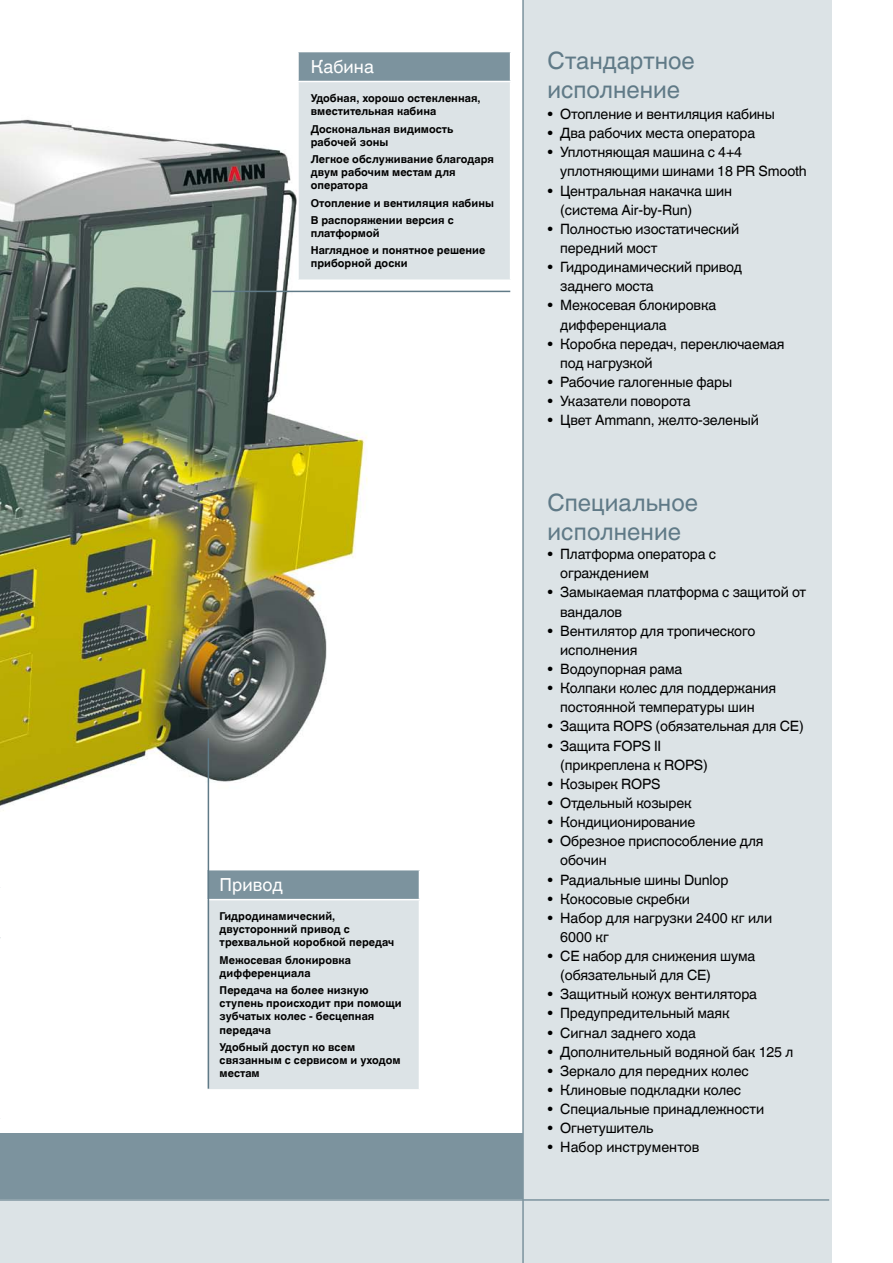
<style>
.page{position:relative;width:893px;height:1263px;background:#fff}
.page>*{position:absolute;margin:0;border:0;box-sizing:border-box;transform-origin:0 0}
.t1{font:24px/29px "Helvetica World";color:#607a87}
.t2{font:18px "Helvetica World";letter-spacing:.005em;color:#fff}
.t3{font:14.25px/19.2px "Helvetica World";letter-spacing:-.01em;color:#000}
.t4{font:700 10.8px/13px "Helvetica World";letter-spacing:.005em;color:#000}
</style>
<div class="page">
<img style="left:0;top:119px;width:436px;height:750px">
<div style="left:523px;top:0;width:308px;height:1263px;background:#dce3e6"></div>
<div style="left:0;top:1133px;width:523px;height:68px;background:#7c939e"></div>
<div style="left:207px;top:870px;width:212px;height:30px;background:#7c939e"></div>
<div style="left:207px;top:900px;width:212px;height:190px;background:#dce3e6"></div>
<hr style="left:206px;top:870px;width:2px;height:29px;background:#fff">
<hr style="left:206px;top:899px;width:214px;height:1px;background:#fff">
<hr style="left:206px;top:900px;width:2px;height:189px;background:#fff">
<hr style="left:206px;top:1089px;width:214px;height:1px;background:#fff">
<div style="left:0;top:1199px;width:829px;height:64px;background:#dce3e6"></div>
<hr style="left:0;top:1199px;width:829px;height:2px;background:#7c939e">
<hr style="left:208px;top:738px;width:1px;height:351px;background:#607a87">
<hr style="left:522px;top:0;width:2px;height:1263px;background:#7c939e">
<div style="left:298px;top:52px;width:213px;height:29px;background:#7c939e"></div>
<div style="left:298px;top:81px;width:213px;height:199px;background:#dce3e6"></div>
<hr style="left:297px;top:52px;width:2px;height:29px;background:#fff">
<svg style="left:510px;top:52px;width:1px;height:29px"></svg>
<hr style="left:297px;top:81px;width:214px;height:1px;background:#fff">
<hr style="left:297px;top:82px;width:2px;height:197px;background:#fff">
<hr style="left:510px;top:82px;width:1px;height:197px;background:#fff">
<hr style="left:297px;top:279px;width:214px;height:2px;background:#fff">
<hr style="left:212px;top:291px;width:298px;height:1px;background:#607a87">
<p class="t2" style="left:311px;top:56px;width:65px">Кабина</p>
<p class="t4" style="left:311px;top:92px;width:171px">Удобная, хорошо остекленная, вместительная кабина</p>
<p class="t4" style="left:311px;top:122px;width:144px">Доскональная видимость рабочей зоны</p>
<p class="t4" style="left:311px;top:153px;width:185px">Легкое обслуживание благодаря двум рабочим местам для оператора</p>
<p class="t4" style="left:311px;top:194px;width:185px;line-height:17.4px">Отопление и вентиляция кабины<br>В распоряжении версия с</p>
<p class="t4" style="left:311px;top:225px;width:176px;line-height:17.4px">платформой<br>Наглядное и понятное решение</p>
<p class="t4" style="left:311px;top:257px;width:98px">приборной доски</p>
<p class="t2" style="left:220px;top:874px;width:65px">Привод</p>
<p class="t4" style="left:220px;top:910px;width:176px">Гидродинамический, двусторонний привод с трехвальной коробкой передач</p>
<p class="t4" style="left:220px;top:953px;width:133px">Межосевая блокировка дифференциала</p>
<p class="t4" style="left:220px;top:984px;width:184px">Передача на более низкую ступень происходит при помощи зубчатых колес - бесцепная передача</p>
<p class="t4" style="left:220px;top:1041px;width:182px">Удобный доступ ко всем связанным с сервисом и уходом местам</p>
<h1 class="t1" style="left:547px;top:46px;width:149px">Стандартное исполнение</h1>
<p class="t3" style="left:547px;top:105px;width:229px">• Отопление и вентиляция кабины</p>
<p class="t3" style="left:547px;top:124px;width:209px">• Два рабочих места оператора</p>
<p class="t3" style="left:560px;top:143px;width:248px;text-indent:-13px">• Уплотняющая машина с 4+4 уплотняющими шинами 18 PR Smooth</p>
<p class="t3" style="left:560px;top:181px;width:173px;text-indent:-13px">• Центральная накачка шин (система Air-by-Run)</p>
<p class="t3" style="left:560px;top:219px;width:180px;text-indent:-13px">• Полностью изостатический передний мост</p>
<p class="t3" style="left:560px;top:258px;width:183px;text-indent:-13px">• Гидродинамический привод заднего моста</p>
<p class="t3" style="left:560px;top:296px;width:158px;text-indent:-13px">• Межосевая блокировка дифференциала</p>
<p class="t3" style="left:560px;top:334px;width:226px;text-indent:-13px">• Коробка передач, переключаемая под нагрузкой</p>
<p class="t3" style="left:547px;top:372px;width:186px">• Рабочие галогенные фары</p>
<p class="t3" style="left:547px;top:392px;width:145px">• Указатели поворота</p>
<p class="t3" style="left:547px;top:411px;width:213px">• Цвет Ammann, желто-зеленый</p>
<h1 class="t1" style="left:547px;top:489px;width:152px">Специальное исполнение</h1>
<p class="t3" style="left:560px;top:545px;width:157px;text-indent:-13px">• Платформа оператора с ограждением</p>
<p class="t3" style="left:560px;top:583px;width:248px;text-indent:-13px">• Замыкаемая платформа с защитой от вандалов</p>
<p class="t3" style="left:560px;top:621px;width:197px;text-indent:-13px">• Вентилятор для тропического исполнения</p>
<p class="t3" style="left:547px;top:659px;width:136px">• Водоупорная рама</p>
<p class="t3" style="left:560px;top:679px;width:217px;text-indent:-13px">• Колпаки колес для поддержания постоянной температуры шин</p>
<p class="t3" style="left:547px;top:717px;width:258px">• Защита ROPS (обязательная для CE)</p>
<p class="t3" style="left:560px;top:736px;width:149px;text-indent:-13px">• Защита FOPS II (прикреплена к ROPS)</p>
<p class="t3" style="left:547px;top:774px;width:114px">• Козырек ROPS</p>
<p class="t3" style="left:547px;top:793px;width:146px">• Отдельный козырек</p>
<p class="t3" style="left:547px;top:813px;width:150px">• Кондиционирование</p>
<p class="t3" style="left:560px;top:832px;width:205px;text-indent:-13px">• Обрезное приспособление для обочин</p>
<p class="t3" style="left:547px;top:870px;width:183px">• Радиальные шины Dunlop</p>
<p class="t3" style="left:547px;top:889px;width:144px">• Кокосовые скребки</p>
<p class="t3" style="left:560px;top:908px;width:213px;text-indent:-13px">• Набор для нагрузки 2400 кг или<br>6000 кг</p>
<p class="t3" style="left:560px;top:946px;width:196px;text-indent:-13px">• CE набор для снижения шума (обязательный для CE)</p>
<p class="t3" style="left:547px;top:985px;width:211px">• Защитный кожух вентилятора</p>
<p class="t3" style="left:547px;top:1004px;width:184px">• Предупредительный маяк</p>
<p class="t3" style="left:547px;top:1023px;width:150px">• Сигнал заднего хода</p>
<p class="t3" style="left:547px;top:1042px;width:247px">• Дополнительный водяной бак 125 л</p>
<p class="t3" style="left:547px;top:1061px;width:203px">• Зеркало для передних колес</p>
<p class="t3" style="left:547px;top:1080px;width:195px">• Клиновые подкладки колес</p>
<p class="t3" style="left:547px;top:1100px;width:218px">• Специальные принадлежности</p>
<p class="t3" style="left:547px;top:1119px;width:107px">• Огнетушитель</p>
<p class="t3" style="left:547px;top:1138px;width:153px">• Набор инструментов</p>
</div>
